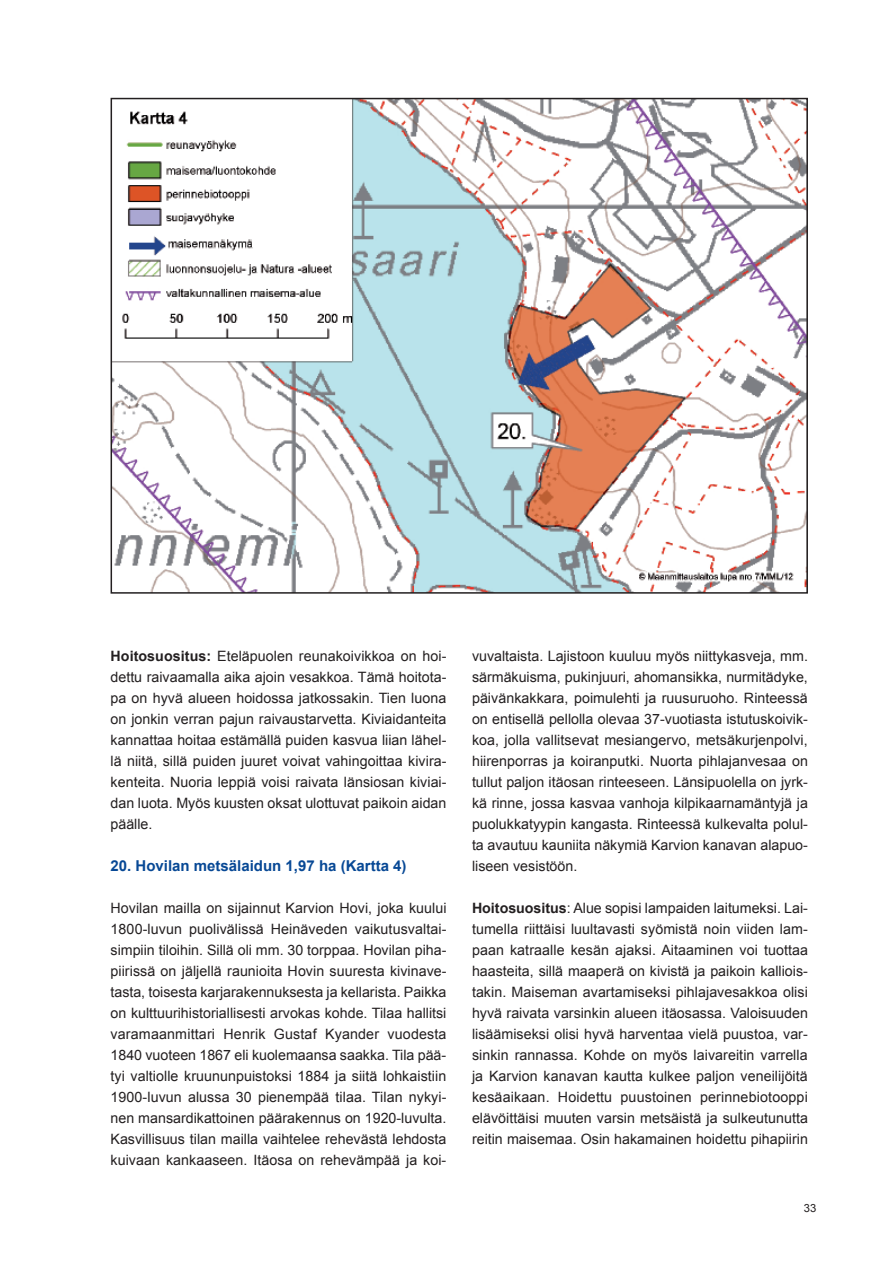
<style>
.page{position:relative;width:893px;height:1263px;background:#fff}
.page>*{position:absolute;margin:0;border:0;box-sizing:border-box;transform-origin:0 0}
.t1{font:700 15px "Arial";color:#074895}
.t2{font:14.25px/21px "Arial";color:#231f20;text-align:justify}
.t3{font:11.25px "Arial";color:#231f20}
.s1{font-weight:700}
</style>
<div class="page">
<img style="left:114px;top:101px;width:691px;height:490px">
<div style="left:111px;top:98px;width:697px;height:496px;border:2px solid #231f20"></div>
<p class="t2" style="left:111px;top:645px;width:338px"><span class="s1">Hoitosuositus:</span> Eteläpuolen reunakoivikkoa on hoi&shy;dettu raivaamalla aika ajoin vesakkoa. Tämä hoitota&shy;pa on hyvä alueen hoidossa jatkossakin. Tien luona on jonkin verran pajun raivaustarvetta. Kiviaidanteita kannattaa hoitaa estämällä puiden kasvua liian lähel&shy;lä niitä, sillä puiden juuret voivat vahingoittaa kivira&shy;kenteita. Nuoria leppiä voisi raivata länsiosan kiviai&shy;dan luota. Myös kuusten oksat ulottuvat paikoin aidan päälle.</p>
<p class="t1" style="left:111px;top:856px;width:297px">20. Hovilan metsälaidun 1,97 ha (Kartta 4)</p>
<p class="t2" style="left:111px;top:897px;width:338px">Hovilan mailla on sijainnut Karvion Hovi, joka kuului 1800-luvun puolivälissä Heinäveden vaikutusvaltai&shy;simpiin tiloihin. Sillä oli mm. 30 torppaa. Hovilan piha&shy;piirissä on jäljellä raunioita Hovin suuresta kivinave&shy;tasta, toisesta karjarakennuksesta ja kellarista. Paikka on kulttuurihistoriallisesti arvokas kohde. Tilaa hallitsi varamaanmittari Henrik Gustaf Kyander vuodesta 1840 vuoteen 1867 eli kuolemaansa saakka. Tila pää&shy;tyi valtiolle kruununpuistoksi 1884 ja siitä lohkaistiin 1900-luvun alussa 30 pienempää tilaa. Tilan nykyi&shy;nen mansardikattoinen päärakennus on 1920-luvulta.<br>Kasvillisuus tilan mailla vaihtelee rehevästä lehdosta kuivaan kankaaseen. Itäosa on rehevämpää ja koi-</p>
<p class="t2" style="left:472px;top:646px;width:337px">vuvaltaista. Lajistoon kuuluu myös niittykasveja, mm. särmäkuisma, pukinjuuri, ahomansikka, nurmitädyke, päivänkakkara, poimulehti ja ruusuruoho. Rinteessä on entisellä pellolla olevaa 37-vuotiasta istutuskoivik&shy;koa, jolla vallitsevat mesiangervo, metsäkurjenpolvi, hiirenporras ja koiranputki. Nuorta pihlajanvesaa on tullut paljon itäosan rinteeseen. Länsipuolella on jyrk&shy;kä rinne, jossa kasvaa vanhoja kilpikaarnamäntyjä ja puolukkatyypin kangasta. Rinteessä kulkevalta polul&shy;ta avautuu kauniita näkymiä Karvion kanavan alapuo&shy;liseen vesistöön.</p>
<p class="t2" style="left:472px;top:898px;width:338px"><span class="s1">Hoitosuositus</span>: Alue sopisi lampaiden laitumeksi. Lai&shy;tumella riittäisi luultavasti syömistä noin viiden lam&shy;paan katraalle kesän ajaksi. Aitaaminen voi tuottaa haasteita, sillä maaperä on kivistä ja paikoin kalliois&shy;takin. Maiseman avartamiseksi pihlajavesakkoa olisi hyvä raivata varsinkin alueen itäosassa. Valoisuuden lisäämiseksi olisi hyvä harventaa vielä puustoa, var&shy;sinkin rannassa. Kohde on myös laivareitin varrella ja Karvion kanavan kautta kulkee paljon veneilijöitä kesäaikaan. Hoidettu puustoinen perinnebiotooppi elävöittäisi muuten varsin metsäistä ja sulkeutunutta reitin maisemaa. Osin hakamainen hoidettu pihapiirin</p>
<p class="t3" style="left:804px;top:1201px;width:14px">33</p>
</div>
